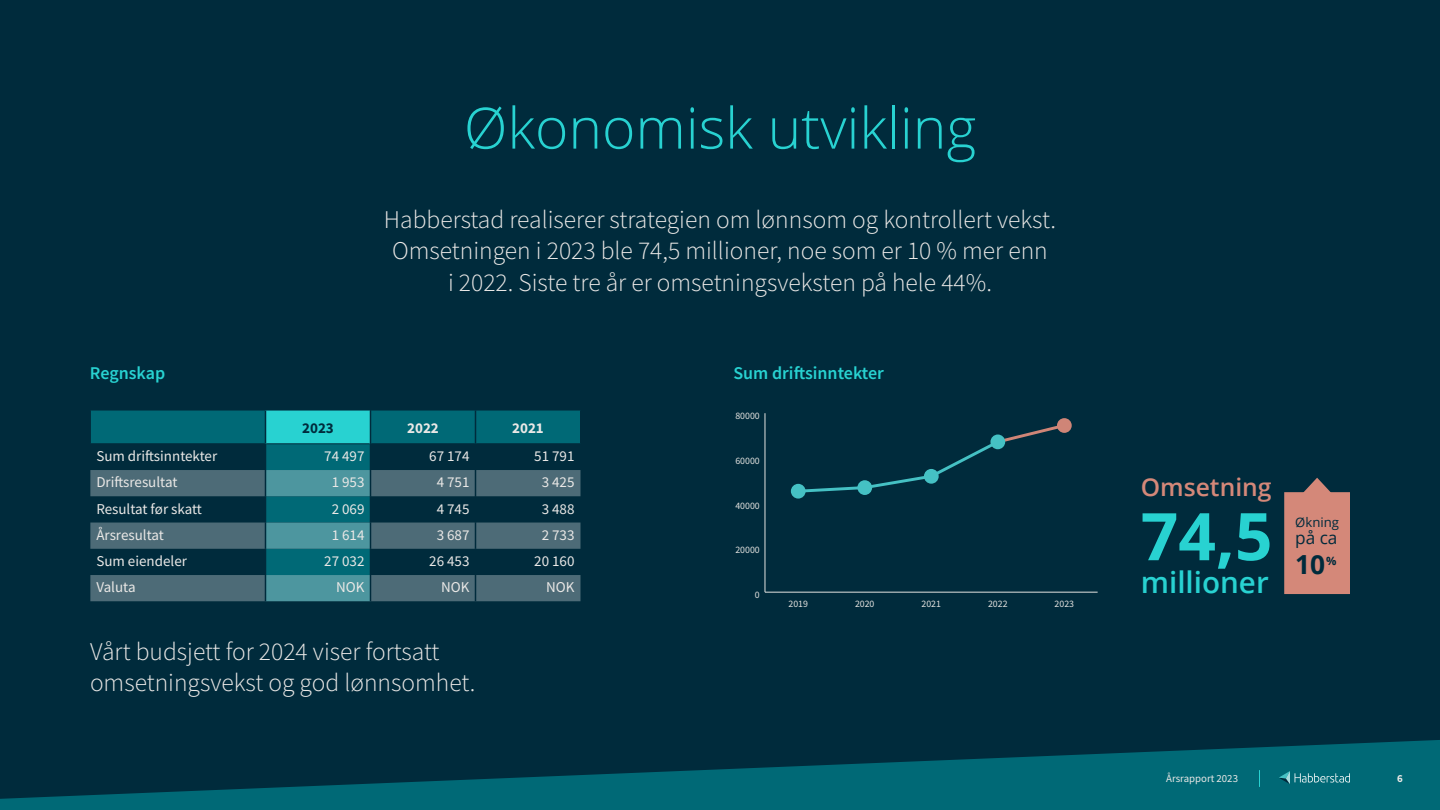
<style>
.page{position:relative;width:1440px;height:810px;background:#002b3c}
.page>*{position:absolute;margin:0;border:0;box-sizing:border-box;transform-origin:0 0}
.t1{font:700 65.78px "Open Sans";color:#28d2d1}
.t2{font:300 57px "Open Sans";color:#28d2d1}
.t3{font:600 29.62px "Open Sans";color:#28d2d1}
.t4{font:700 26.33px "Open Sans";color:#002b3c}
.t5{font:300 25.5px/31.5px "Source Sans Pro";color:#eae8e6;text-align:center}
.t6{font:600 24.67px "Open Sans";color:#d48879}
.t7{font:600 18px "Source Sans Pro";color:#28d2d1}
.t8{font:17.17px "Open Sans";color:#002b3c}
.t9{font:15px "Source Sans Pro";color:#eae8e6}
.t10{font:700 15px "Source Sans Pro";color:#eae8e6}
.t11{font:700 15px "Source Sans Pro";color:#002b3c}
.t12{font:13.12px "Open Sans";color:#002b3c}
.t13{font:700 11.48px "Open Sans";color:#002b3c}
.t14{font:10.8px "Source Sans Pro";color:#eae8e6}
.t15{font:700 10.8px "Source Sans Pro";color:#eae8e6}
.t16{font:9.82px "Source Sans Pro";color:#e3e2df}
</style>
<div class="page">
<svg style="left:0;top:740px;width:1440px;height:70px;fill:#006976"></svg>
<svg style="left:1279px;top:771px;width:71px;height:13px"></svg>
<svg style="left:1259px;top:770px;width:1px;height:17px"></svg>
<div style="left:91px;top:411px;width:489px;height:32px;background:#006976"></div>
<div style="left:266px;top:410px;width:104px;height:34px;background:#28d2d1"></div>
<svg style="left:90px;top:470px;width:490px;height:131px;fill:#4d6b77"></svg>
<hr style="left:266px;top:410px;width:104px;height:1px;background:#002b3c">
<hr style="left:266px;top:443px;width:104px;height:1px;background:#002b3c">
<hr style="left:265px;top:410px;width:1px;height:34px;background:#002b3c">
<hr style="left:370px;top:410px;width:1px;height:34px;background:#002b3c">
<hr style="left:475px;top:410px;width:1px;height:34px;background:#002b3c">
<svg style="left:265px;top:444px;width:106px;height:157px;background:#257d88"></svg>
<svg style="left:475px;top:470px;width:1px;height:131px"></svg>
<div style="left:1284px;top:492px;width:66px;height:102px;background:#d48879"></div>
<svg style="left:1284px;top:477px;width:66px;height:66px"></svg>
<hr style="left:765px;top:592px;width:333px;height:1px;background:#e3e2df">
<hr style="left:765px;top:413px;width:1px;height:179px;background:#e3e2df">
<svg style="left:795px;top:422px;width:273px;height:72px"></svg>
<div style="left:791px;top:484px;width:15px;height:15px;background:#45c1c4;border-radius:50%"></div>
<div style="left:857px;top:480px;width:15px;height:15px;background:#45c1c4;border-radius:50%"></div>
<div style="left:924px;top:469px;width:15px;height:15px;background:#45c1c4;border-radius:50%"></div>
<div style="left:990px;top:435px;width:15px;height:14px;background:#45c1c4;border-radius:50%"></div>
<div style="left:1057px;top:418px;width:15px;height:15px;background:#cf8577;border-radius:7px"></div>
<h2 class="t2" style="left:464px;top:89px;width:514px">Økonomisk utvikling</h2>
<p class="t5" style="left:384px;top:203px;width:674px">Habberstad realiserer strategien om lønnsom og kontrollert vekst.<br>Omsetningen i 2023 ble 74,5 millioner, noe som er 10 % mer enn<br>i 2022. Siste tre år er omsetningsveksten på hele 44%.</p>
<p class="t7" style="left:90px;top:361px;width:77px">Regnskap</p>
<p class="t7" style="left:733px;top:361px;width:152px">Sum driftsinntekter</p>
<p class="t11" style="left:302px;top:417px;width:33px">2023</p>
<p class="t10" style="left:407px;top:417px;width:33px">2022</p>
<p class="t10" style="left:512px;top:417px;width:33px">2021</p>
<p class="t9" style="left:96px;top:447px;width:122px">Sum driftsinntekter</p>
<p class="t9" style="left:324px;top:447px;width:42px">74 497</p>
<p class="t9" style="left:429px;top:447px;width:42px">67 174</p>
<p class="t9" style="left:534px;top:447px;width:42px">51 791</p>
<p class="t9" style="left:96px;top:473px;width:83px">Driftsresultat</p>
<p class="t9" style="left:332px;top:473px;width:34px">1 953</p>
<p class="t9" style="left:437px;top:473px;width:34px">4 751</p>
<p class="t9" style="left:542px;top:473px;width:34px">3 425</p>
<p class="t9" style="left:96px;top:499px;width:107px">Resultat før skatt</p>
<p class="t9" style="left:332px;top:499px;width:34px">2 069</p>
<p class="t9" style="left:437px;top:499px;width:34px">4 745</p>
<p class="t9" style="left:542px;top:499px;width:34px">3 488</p>
<p class="t9" style="left:96px;top:525px;width:69px">Årsresultat</p>
<p class="t9" style="left:332px;top:525px;width:34px">1 614</p>
<p class="t9" style="left:437px;top:525px;width:34px">3 687</p>
<p class="t9" style="left:542px;top:525px;width:34px">2 733</p>
<p class="t9" style="left:96px;top:552px;width:92px">Sum eiendeler</p>
<p class="t9" style="left:324px;top:552px;width:42px">27 032</p>
<p class="t9" style="left:429px;top:552px;width:42px">26 453</p>
<p class="t9" style="left:534px;top:552px;width:42px">20 160</p>
<p class="t9" style="left:96px;top:578px;width:41px">Valuta</p>
<p class="t9" style="left:336px;top:578px;width:30px">NOK</p>
<p class="t9" style="left:441px;top:578px;width:30px">NOK</p>
<p class="t9" style="left:546px;top:578px;width:30px">NOK</p>
<p class="t5" style="left:90px;top:635px;width:387px;text-align:left">Vårt budsjett for 2024 viser fortsatt omsetningsvekst og god lønnsomhet.</p>
<p class="t16" style="left:735px;top:410px;width:26px">80000</p>
<p class="t16" style="left:735px;top:455px;width:26px">60000</p>
<p class="t16" style="left:735px;top:499px;width:26px">40000</p>
<p class="t16" style="left:735px;top:544px;width:26px">20000</p>
<p class="t16" style="left:755px;top:589px;width:6px">0</p>
<p class="t16" style="left:788px;top:598px;width:21px">2019</p>
<p class="t16" style="left:855px;top:598px;width:21px">2020</p>
<p class="t16" style="left:922px;top:598px;width:21px">2021</p>
<p class="t16" style="left:988px;top:598px;width:21px">2022</p>
<p class="t16" style="left:1055px;top:598px;width:21px">2023</p>
<p class="t6" style="left:1141px;top:470px;width:132px">Omsetning</p>
<h1 class="t1" style="left:1141px;top:490px;width:133px">74,5</h1>
<p class="t3" style="left:1141px;top:562px;width:130px">millioner</p>
<p class="t12" style="left:1295px;top:513px;width:45px">Økning</p>
<p class="t8" style="left:1295px;top:526px;width:44px">på ca</p>
<p class="t4" style="left:1295px;top:546px;width:32px">10</p>
<p class="t13" style="left:1326px;top:553px;width:12px">%</p>
<p class="t14" style="left:1166px;top:771px;width:73px">Årsrapport 2023</p>
<p class="t15" style="left:1397px;top:771px;width:7px">6</p>
</div>
